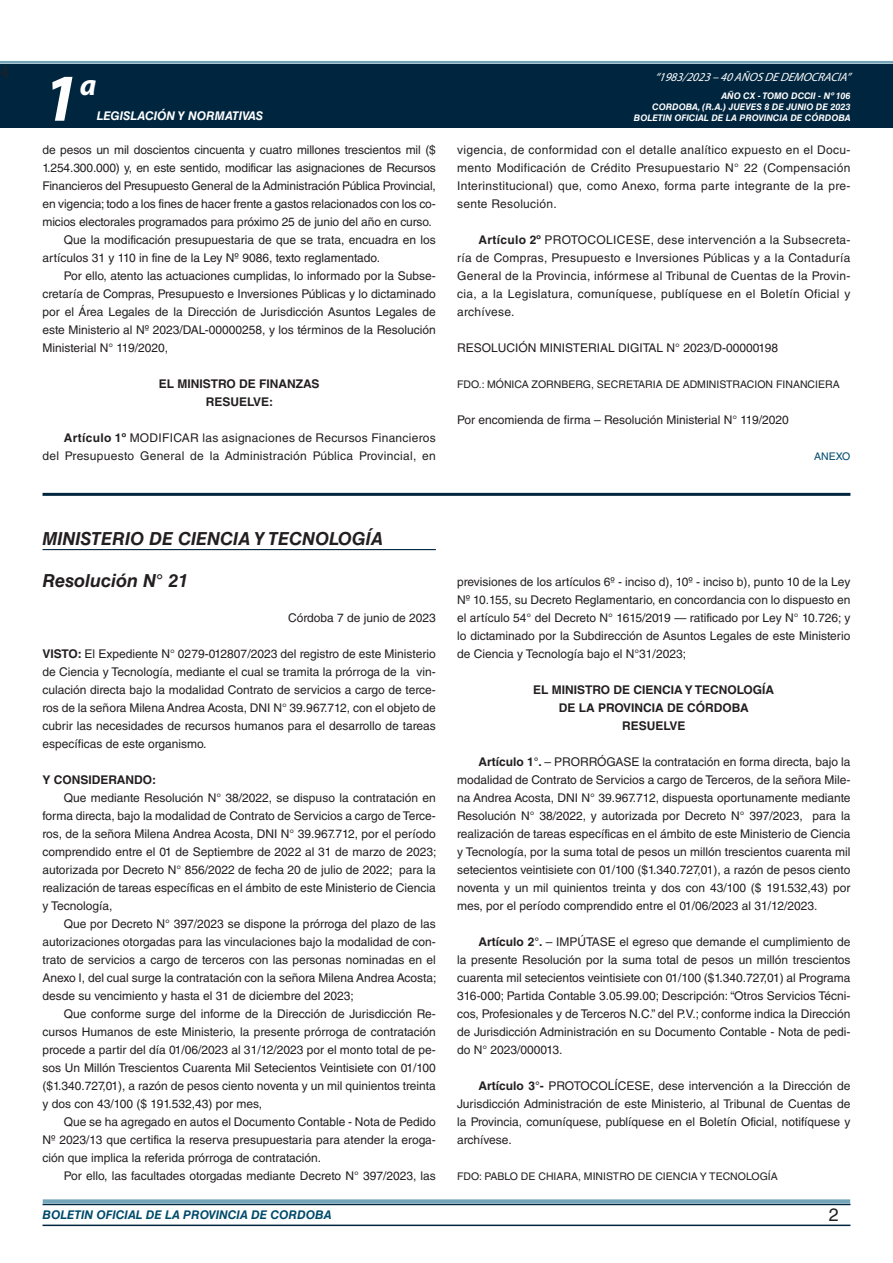
<style>
.page{position:relative;width:893px;height:1263px;background:#fff}
.page>*{position:absolute;margin:0;border:0;box-sizing:border-box;transform-origin:0 0}
.t1{font:italic 700 67.5px "Myriad Pro";color:#fff}
.t2{font:italic 700 30px "Myriad Pro";color:#fff}
.NOMBRE_DE_MINISTERIO{font:italic 700 18px "Helvetica LT Std";color:#231f20}
.t3{font:18px "Minion Pro";color:#231f20}
.t4{font:18px "Helvetica LT Std";color:#231f20}
.TEXTO_BASE{font:12px/18px "Helvetica LT Std";color:#231f20;text-align:justify}
.TEXTO_BASE-2{font:12px/18px "Helvetica LT Std";letter-spacing:.025em;color:#231f20;text-align:right}
.RESUELVE{font:700 12px "Helvetica LT Std";color:#231f20}
.t5{font:italic 700 12px "Helvetica LT Std";color:#004b6c}
.t6{font:italic 12px "Myriad Pro";color:#fff}
.t7{font:italic 700 12px "Helvetica LT Std";color:#fff}
.FECHA{font:12px "Helvetica LT Std";color:#231f20}
.TEXTO_BASE-3{font:700 12px "Helvetica LT Std";color:#231f20}
.FIRMA{font:10.5px "Helvetica LT Std";color:#231f20}
.ANEXO{font:10.5px "Helvetica LT Std";color:#004b6c}
.t8{font:italic 700 9px/10.8px "Helvetica LT Std";color:#fff;text-align:right}
.s1{font-weight:700}
</style>
<div class="page">
<div style="left:0;top:61px;width:893px;height:6px;background:#fff;opacity:.75"></div>
<div style="left:0;top:64px;width:893px;height:64px;background:#00263f"></div>
<hr style="left:43px;top:1224px;width:807px;height:2px;background:#00263f">
<div style="left:42px;top:1198px;width:809px;height:8px;background:#fff;opacity:.75"></div>
<hr style="left:43px;top:493px;width:807px;height:3px;background:#00263f">
<hr style="left:43px;top:549px;width:393px;height:1px;background:#00263f">
<h3 class="t3" style="left:0;top:59px;width:10px">4</h3>
<h1 class="t1" style="left:43px;top:54px;width:38px">1</h1>
<h2 class="t2" style="left:80px;top:66px;width:18px">a</h2>
<p class="t7" style="left:97px;top:109px;width:168px">LEGISLACIÓN Y NORMATIVAS</p>
<p class="TEXTO_BASE" style="left:43px;top:141px;width:395px">de pesos un mil doscientos cincuenta y cuatro millones trescientos mil ($ 1.254.300.000) y, en este sentido, modificar las asignaciones de Recursos Financieros del Presupuesto General de la Administración Pública Provincial, en vigencia; todo a los fines de hacer frente a gastos relacionados con los co&shy;micios electorales programados para próximo 25 de junio del año en curso.</p>
<p class="TEXTO_BASE" style="left:43px;top:231px;width:395px;text-indent:21px">Que la modificación presupuestaria de que se trata, encuadra en los artículos 31 y 110 in fine de la Ley Nº 9086, texto reglamentado.</p>
<p class="TEXTO_BASE" style="left:43px;top:267px;width:395px;text-indent:21px">Por ello, atento las actuaciones cumplidas, lo informado por la Subse&shy;cretaría de Compras, Presupuesto e Inversiones Públicas y lo dictaminado por el Área Legales de la Dirección de Jurisdicción Asuntos Legales de este Ministerio al Nº 2023/DAL-00000258, y los términos de la Resolución Ministerial N° 119/2020,</p>
<p class="RESUELVE" style="left:159px;top:376px;width:162px">EL MINISTRO DE FINANZAS</p>
<p class="RESUELVE" style="left:206px;top:394px;width:69px">RESUELVE:</p>
<p class="TEXTO_BASE-2" style="left:43px;top:429px;width:395px"><span class="s1">Artículo 1º</span> MODIFICAR las asignaciones de Recursos Financieros<br>del Presupuesto General de la Administración Pública Provincial, en</p>
<p class="t6" style="left:655px;top:70px;width:197px">“ 1983/2023 – 40 AÑOS DE DEMOCRACIA”</p>
<p class="t8" style="left:634px;top:91px;width:218px">AÑO CX - TOMO DCCII - Nº 106<br>CORDOBA, (R.A.) JUEVES 8 DE JUNIO DE 2023<br>BOLETIN OFICIAL DE LA PROVINCIA DE CÓRDOBA</p>
<p class="TEXTO_BASE" style="left:457px;top:141px;width:395px">vigencia, de conformidad con el detalle analítico expuesto en el Docu&shy;mento Modificación de Crédito Presupuestario N° 22 (Compensación Interinstitucional) que, como Anexo, forma parte integrante de la pre&shy;sente Resolución.</p>
<p class="TEXTO_BASE" style="left:457px;top:231px;width:395px;text-indent:21px"><span class="s1">Artículo 2º</span> PROTOCOLICESE, dese intervención a la Subsecreta&shy;ría de Compras, Presupuesto e Inversiones Públicas y a la Contaduría General de la Provincia, infórmese al Tribunal de Cuentas de la Provin&shy;cia, a la Legislatura, comuníquese, publíquese en el Boletín Oficial y archívese.</p>
<p class="TEXTO_BASE" style="left:457px;top:339px;width:322px">RESOLUCIÓN MINISTERIAL DIGITAL N° 2023/D-00000198</p>
<p class="FIRMA" style="left:457px;top:378px;width:384px">FDO.: MÓNICA ZORNBERG, SECRETARIA DE ADMINISTRACION FINANCIERA</p>
<p class="TEXTO_BASE" style="left:457px;top:411px;width:333px">Por encomienda de firma – Resolución Ministerial N° 119/2020</p>
<p class="ANEXO" style="left:814px;top:450px;width:38px">ANEXO</p>
<p class="NOMBRE_DE_MINISTERIO" style="left:43px;top:527px;width:342px">MINISTERIO DE CIENCIA Y TECNOLOGÍA</p>
<p class="NOMBRE_DE_MINISTERIO" style="left:43px;top:570px;width:147px">Resolución N° 21</p>
<p class="FECHA" style="left:288px;top:611px;width:149px">Córdoba 7 de junio de 2023</p>
<p class="TEXTO_BASE" style="left:43px;top:645px;width:395px"><span class="s1">VISTO:</span> El Expediente N° 0279-012807/2023 del registro de este Ministerio de Ciencia y Tecnología, mediante el cual se tramita la prórroga de la vin&shy;culación directa bajo la modalidad Contrato de servicios a cargo de terce&shy;ros de la señora Milena Andrea Acosta, DNI N° 39.967.712, con el objeto de cubrir las necesidades de recursos humanos para el desarrollo de tareas específicas de este organismo.</p>
<p class="TEXTO_BASE-3" style="left:43px;top:772px;width:115px">Y CONSIDERANDO:</p>
<p class="TEXTO_BASE" style="left:43px;top:789px;width:395px;text-indent:21px">Que mediante Resolución N° 38/2022, se dispuso la contratación en forma directa, bajo la modalidad de Contrato de Servicios a cargo de Terce&shy;ros, de la señora Milena Andrea Acosta, DNI N° 39.967.712, por el período comprendido entre el 01 de Septiembre de 2022 al 31 de marzo de 2023; autorizada por Decreto N° 856/2022 de fecha 20 de julio de 2022; para la realización de tareas específicas en el ámbito de este Ministerio de Ciencia y Tecnología,</p>
<p class="TEXTO_BASE" style="left:43px;top:915px;width:395px;text-indent:21px">Que por Decreto N° 397/2023 se dispone la prórroga del plazo de las autorizaciones otorgadas para las vinculaciones bajo la modalidad de con&shy;trato de servicios a cargo de terceros con las personas nominadas en el Anexo I, del cual surge la contratación con la señora Milena Andrea Acosta; desde su vencimiento y hasta el 31 de diciembre del 2023;</p>
<p class="TEXTO_BASE" style="left:43px;top:1005px;width:395px;text-indent:21px">Que conforme surge del informe de la Dirección de Jurisdicción Re&shy;cursos Humanos de este Ministerio, la presente prórroga de contratación procede a partir del día 01/06/2023 al 31/12/2023 por el monto total de pe&shy;sos Un Millón Trescientos Cuarenta Mil Setecientos Veintisiete con 01/100 ($1.340.727,01), a razón de pesos ciento noventa y un mil quinientos treinta y dos con 43/100 ($ 191.532,43) por mes,</p>
<p class="TEXTO_BASE" style="left:43px;top:1113px;width:395px;text-indent:21px">Que se ha agregado en autos el Documento Contable - Nota de Pedido Nº 2023/13 que certifica la reserva presupuestaria para atender la eroga&shy;ción que implica la referida prórroga de contratación.</p>
<p class="TEXTO_BASE" style="left:64px;top:1167px;width:374px">Por ello, las facultades otorgadas mediante Decreto N° 397/2023, las</p>
<p class="TEXTO_BASE" style="left:457px;top:573px;width:395px">previsiones de los artículos 6º - inciso d), 10º - inciso b), punto 10 de la Ley Nº 10.155, su Decreto Reglamentario, en concordancia con lo dispuesto en el artículo 54° del Decreto N° 1615/2019 — ratificado por Ley N° 10.726; y lo dictaminado por la Subdirección de Asuntos Legales de este Ministerio de Ciencia y Tecnología bajo el N°31/2023;</p>
<p class="RESUELVE" style="left:533px;top:682px;width:242px">EL MINISTRO DE CIENCIA Y TECNOLOGÍA</p>
<p class="RESUELVE" style="left:559px;top:700px;width:192px">DE LA PROVINCIA DE CÓRDOBA</p>
<p class="RESUELVE" style="left:622px;top:718px;width:65px">RESUELVE</p>
<p class="TEXTO_BASE" style="left:457px;top:753px;width:395px;text-indent:21px"><span class="s1">Artículo 1°.</span> – PRORRÓGASE la contratación en forma directa, bajo la modalidad de Contrato de Servicios a cargo de Terceros, de la señora Mile&shy;na Andrea Acosta, DNI N° 39.967.712, dispuesta oportunamente mediante Resolución N° 38/2022, y autorizada por Decreto N° 397/2023, para la realización de tareas específicas en el ámbito de este Ministerio de Ciencia y Tecnología, por la suma total de pesos un millón trescientos cuarenta mil setecientos veintisiete con 01/100 ($1.340.727,01), a razón de pesos ciento noventa y un mil quinientos treinta y dos con 43/100 ($ 191.532,43) por mes, por el período comprendido entre el 01/06/2023 al 31/12/2023.</p>
<p class="TEXTO_BASE" style="left:457px;top:933px;width:395px;text-indent:21px"><span class="s1">Artículo 2°.</span> – IMPÚTASE el egreso que demande el cumplimiento de la presente Resolución por la suma total de pesos un millón trescientos cuarenta mil setecientos veintisiete con 01/100 ($1.340.727,01) al Programa 316-000; Partida Contable 3.05.99.00; Descripción: “Otros Servicios Técni&shy;cos, Profesionales y de Terceros N.C.” del P.V.; conforme indica la Dirección de Jurisdicción Administración en su Documento Contable - Nota de pedi&shy;do N° 2023/000013.</p>
<p class="TEXTO_BASE" style="left:457px;top:1077px;width:395px;text-indent:21px"><span class="s1">Artículo 3°-</span> PROTOCOLÍCESE, dese intervención a la Dirección de Jurisdicción Administración de este Ministerio, al Tribunal de Cuentas de la Provincia, comuníquese, publíquese en el Boletín Oficial, notifíquese y archívese.</p>
<p class="FIRMA" style="left:457px;top:1170px;width:322px">FDO: PABLO DE CHIARA, MINISTRO DE CIENCIA Y TECNOLOGÍA</p>
<p class="t5" style="left:43px;top:1208px;width:290px">BOLETIN OFICIAL DE LA PROVINCIA DE CORDOBA</p>
<p class="t4" style="left:829px;top:1204px;width:12px">2</p>
</div>
